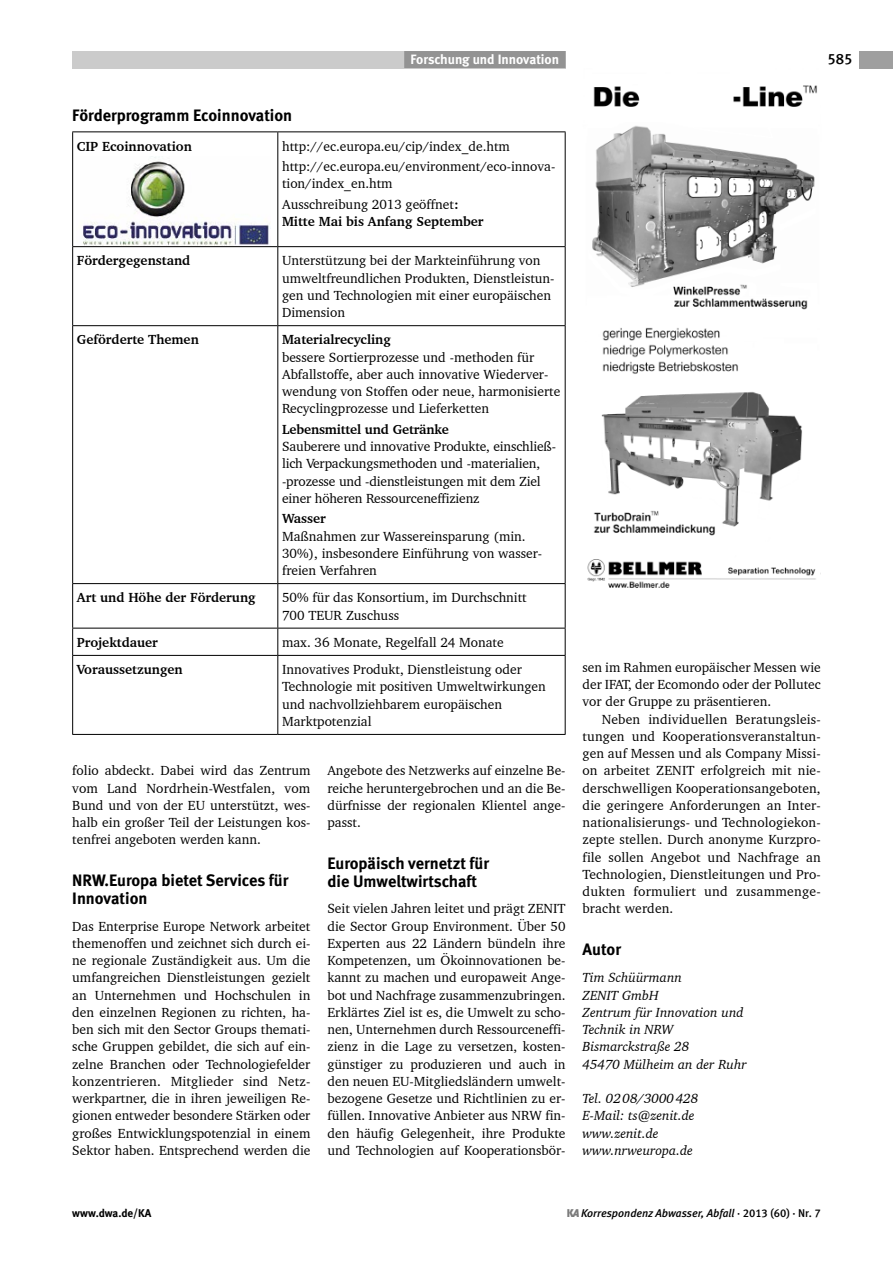
<style>
.page{position:relative;width:893px;height:1263px;background:#fff}
.page>*{position:absolute;margin:0;border:0;box-sizing:border-box;transform-origin:0 0}
.t1{font:16.5px/18px "Meta Bold LF";color:#000}
.t2{font:15px "Meta Medium LF";color:#000}
.t3{font:13.5px/17.2px "Charter BT";color:#000}
.t4{font:700 13.5px "Charter BT";color:#000}
.t5{font:italic 13.5px/17.2px "Charter BT";color:#000}
.t6{font:13.5px "Meta Bold LF";color:#fff}
.t7{font:italic 11.25px "Meta Medium LF";letter-spacing:-.005em;color:#000}
.t8{font:700 11.25px "Meta";color:#000}
.s1{font-weight:700}
.s2{font-family:"Meta";font-weight:900;font-style:normal;color:#7c7c7c}
.s3{font-family:"Meta";font-weight:900;color:#7c7c7c}
.s4{font-style:normal}
</style>
<div class="page">
<div style="left:859px;top:51px;width:34px;height:17px;background:#9f9f9f"></div>
<img style="left:587px;top:85px;width:234px;height:503px">
<div style="left:72px;top:51px;width:494px;height:17px;background:#cbcbcb"></div>
<div style="left:404px;top:51px;width:162px;height:17px;background:#939393"></div>
<hr style="left:277px;top:132px;width:1px;height:114px;background:#000">
<hr style="left:72px;top:246px;width:206px;height:1px;background:#000">
<hr style="left:278px;top:246px;width:288px;height:1px;background:#000">
<hr style="left:277px;top:247px;width:1px;height:78px;background:#000">
<hr style="left:72px;top:325px;width:206px;height:1px;background:#000">
<hr style="left:278px;top:325px;width:288px;height:1px;background:#000">
<hr style="left:277px;top:326px;width:1px;height:257px;background:#000">
<hr style="left:72px;top:583px;width:206px;height:1px;background:#000">
<hr style="left:278px;top:583px;width:288px;height:1px;background:#000">
<hr style="left:277px;top:584px;width:1px;height:44px;background:#000">
<hr style="left:72px;top:628px;width:206px;height:1px;background:#000">
<hr style="left:278px;top:628px;width:288px;height:1px;background:#000">
<svg style="left:277px;top:628px;width:1px;height:27px"></svg>
<hr style="left:72px;top:655px;width:206px;height:1px;background:#000">
<hr style="left:278px;top:655px;width:288px;height:1px;background:#000">
<hr style="left:277px;top:656px;width:1px;height:78px;background:#000">
<hr style="left:72px;top:131px;width:206px;height:1px;background:#000">
<hr style="left:72px;top:132px;width:1px;height:114px;background:#000">
<hr style="left:278px;top:131px;width:288px;height:1px;background:#000">
<hr style="left:565px;top:132px;width:1px;height:114px;background:#000">
<hr style="left:72px;top:247px;width:1px;height:78px;background:#000">
<hr style="left:565px;top:247px;width:1px;height:78px;background:#000">
<hr style="left:72px;top:326px;width:1px;height:257px;background:#000">
<hr style="left:565px;top:326px;width:1px;height:257px;background:#000">
<hr style="left:72px;top:584px;width:1px;height:44px;background:#000">
<hr style="left:565px;top:584px;width:1px;height:44px;background:#000">
<svg style="left:72px;top:628px;width:1px;height:27px"></svg>
<svg style="left:565px;top:628px;width:1px;height:27px"></svg>
<hr style="left:72px;top:656px;width:1px;height:78px;background:#000">
<hr style="left:565px;top:656px;width:1px;height:78px;background:#000">
<hr style="left:72px;top:734px;width:206px;height:1px;background:#000">
<hr style="left:278px;top:734px;width:288px;height:1px;background:#000">
<img style="left:83px;top:157px;width:186px;height:89px">
<p class="t6" style="left:411px;top:51px;width:150px">Forschung und Innovation</p>
<p class="t2" style="left:827px;top:50px;width:27px">585</p>
<p class="t1" style="left:72px;top:106px;width:221px">Förderprogramm Ecoinnovation</p>
<p class="t4" style="left:77px;top:138px;width:116px">CIP Ecoinnovation</p>
<p class="t3" style="left:282px;top:136px;width:275px;line-height:20.4px">http://ec.europa.eu/cip/index_de.htm http://ec.europa.eu/environment/eco-innova-</p>
<p class="t3" style="left:282px;top:173px;width:178px;line-height:20.4px">tion/index_en.htm<br>Ausschreibung 2013 geöffnet<span class="s1">:</span></p>
<p class="t4" style="left:282px;top:213px;width:203px">Mitte Mai bis Anfang September</p>
<p class="t4" style="left:77px;top:252px;width:115px">Fördergegenstand</p>
<p class="t3" style="left:282px;top:252px;width:274px">Unterstützung bei der Markteinführung von umweltfreundlichen Produkten, Dienstleistun&shy;gen und Technologien mit einer europäischen Dimension</p>
<p class="t4" style="left:77px;top:331px;width:123px">Geförderte Themen</p>
<p class="t4" style="left:282px;top:331px;width:110px">Materialrecycling</p>
<p class="t3" style="left:282px;top:348px;width:280px">bessere Sortierprozesse und -methoden für Abfallstoffe, aber auch innovative Wiederver&shy;wendung von Stoffen oder neue, harmonisierte Recyclingprozesse und Lieferketten</p>
<p class="t4" style="left:282px;top:421px;width:168px">Lebensmittel und Getränke</p>
<p class="t3" style="left:282px;top:438px;width:275px">Sauberere und innovative Produkte, einschließ&shy;lich Verpackungsmethoden und -materialien, -prozesse und -dienstleistungen mit dem Ziel einer höheren Ressourceneffizienz</p>
<p class="t4" style="left:282px;top:510px;width:45px">Wasser</p>
<p class="t3" style="left:282px;top:527px;width:262px">Maßnahmen zur Wassereinsparung (min.<br>30%), insbesondere Einführung von wasser&shy;freien Verfahren</p>
<p class="t4" style="left:77px;top:589px;width:180px">Art und Höhe der Förderung</p>
<p class="t3" style="left:282px;top:589px;width:246px">50% für das Konsortium, im Durchschnitt<br>700 TEUR Zuschuss</p>
<p class="t4" style="left:77px;top:634px;width:83px">Projektdauer</p>
<p class="t3" style="left:282px;top:633px;width:223px">max. 36 Monate, Regelfall 24 Monate</p>
<p class="t4" style="left:77px;top:661px;width:107px">Voraussetzungen</p>
<p class="t3" style="left:282px;top:661px;width:265px">Innovatives Produkt, Dienstleistung oder Technologie mit positiven Umweltwirkungen und nachvollziehbarem europäischen Marktpotenzial</p>
<p class="t3" style="left:327px;top:762px;width:240px;text-align:justify">Angebote des Netzwerks auf einzelne Be&shy;reiche heruntergebrochen und an die Be&shy;dürfnisse der regionalen Klientel ange&shy;passt.</p>
<p class="t1" style="left:327px;top:854px;width:163px">Europäisch vernetzt für die Umweltwirtschaft</p>
<p class="t3" style="left:327px;top:900px;width:240px">Seit vielen Jahren leitet und prägt ZENIT die Sector Group Environment. Über 50<br>Experten aus 22 Ländern bündeln ihre Kompetenzen, um Ökoinnovationen be&shy;kannt zu machen und europaweit Ange&shy;bot und Nachfrage zusammenzubringen.<br>Erklärtes Ziel ist es, die Umwelt zu scho&shy;nen, Unternehmen durch Ressourceneffi&shy;zienz in die Lage zu versetzen, kosten&shy;günstiger zu produzieren und auch in den neuen EU-Mitgliedsländern umwelt&shy;bezogene Gesetze und Richtlinien zu er&shy;füllen. Innovative Anbieter aus NRW fin&shy;den häufig Gelegenheit, ihre Produkte und Technologien auf Kooperationsbör-</p>
<p class="t3" style="left:72px;top:762px;width:240px;text-align:justify">folio abdeckt. Dabei wird das Zentrum vom Land Nordrhein-Westfalen, vom Bund und von der EU unterstützt, wes&shy;halb ein großer Teil der Leistungen kos&shy;tenfrei angeboten werden kann.</p>
<p class="t1" style="left:72px;top:871px;width:218px">NRW.Europa bietet Services für<br>Innovation</p>
<p class="t3" style="left:72px;top:917px;width:240px;text-align:justify">Das Enterprise Europe Network arbeitet themenoffen und zeichnet sich durch ei&shy;ne regionale Zuständigkeit aus. Um die umfangreichen Dienstleistungen gezielt an Unternehmen und Hochschulen in den einzelnen Regionen zu richten, ha&shy;ben sich mit den Sector Groups themati&shy;sche Gruppen gebildet, die sich auf ein&shy;zelne Branchen oder Technologiefelder konzentrieren. Mitglieder sind Netz&shy;werkpartner, die in ihren jeweiligen Re&shy;gionen entweder besondere Stärken oder großes Entwicklungspotenzial in einem Sektor haben. Entsprechend werden die</p>
<p class="t3" style="left:583px;top:658px;width:240px;text-align:justify">sen im Rahmen europäischer Messen wie der IFAT, der Ecomondo oder der Pollutec vor der Gruppe zu präsentieren.</p>
<p class="t3" style="left:583px;top:710px;width:240px;text-align:justify;text-indent:19px">Neben individuellen Beratungsleis&shy;tungen und Kooperationsveranstaltun&shy;gen auf Messen und als Company Missi&shy;on arbeitet ZENIT erfolgreich mit nie&shy;derschwelligen Kooperationsangeboten, die geringere Anforderungen an Inter&shy;nationalisierungs- und Technologiekon&shy;zepte stellen. Durch anonyme Kurzpro&shy;file sollen Angebot und Nachfrage an Technologien, Dienstleitungen und Pro&shy;dukten formuliert und zusammenge&shy;bracht werden.</p>
<p class="t1" style="left:583px;top:940px;width:40px">Autor</p>
<p class="t5" style="left:583px;top:969px;width:166px">Tim Schüürmann<br>ZENIT GmbH<br>Zentrum für Innovation und<br>Technik in NRW<br>Bismarckstraße 28<br>45470 Mülheim an der Ruhr</p>
<p class="t5" style="left:583px;top:1089px;width:117px">Tel. 0208/3000428<br>E-Mail: ts@zenit.de www.zenit.de www.nrweuropa.de</p>
<p class="t8" style="left:72px;top:1206px;width:81px">www.dwa.de/KA</p>
<p class="t7" style="left:567px;top:1206px;width:255px"><span class="s2">K</span><span class="s3">A</span>Korrespondenz Abwasser, Abfall <span class="s4">· 2013 (60) · Nr. 7</span></p>
</div>
